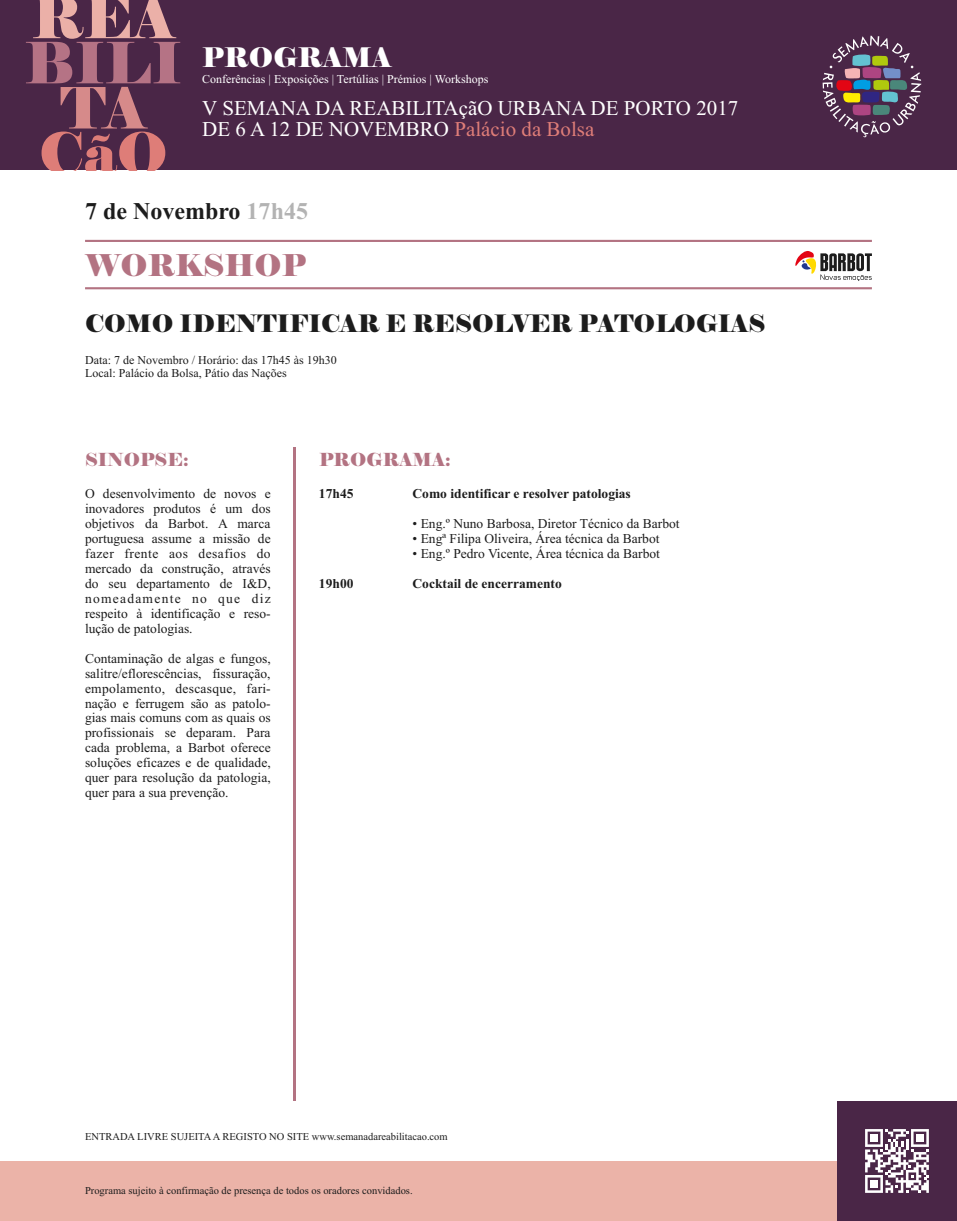
<style>
.page{position:relative;width:957px;height:1221px;background:#fff}
.page>*{position:absolute;margin:0;border:0;box-sizing:border-box;transform-origin:0 0}
.t1{font:56.85px "Elephant";color:#b57385}
.t2{font:56.85px "Elephant";color:#ebb0a8}
.t3{font:56.85px "Elephant";color:#de7d78}
.t4{font:56.85px "Elephant";color:#d68a8a}
.t5{font:30px "Elephant";color:#b37382}
.t6{font:27px "Elephant";color:#fff}
.t7{font:24px "Elephant";color:#1c1c1c}
.t8{font:700 24px "Times New Roman";color:#1c1c1c}
.t9{font:21px/21px "Times New Roman";color:#fff}
.t10{font:18px "Elephant";color:#b37382}
.t11{font:13.5px/15px "Times New Roman";color:#1c1c1c;text-align:justify}
.t12{font:700 13.5px "Times New Roman";color:#1c1c1c}
.t13{font:12px/13.4px "Times New Roman";color:#1c1c1c}
.t14{font:12px "Times New Roman";color:#fff}
.t15{font:10.5px "Times New Roman";color:#1c1c1c}
.s1{color:#de7d78}
.s2{color:#b3b3b3}
</style>
<div class="page">
<div style="left:0;top:0;width:957px;height:170px;background:#4a2647"></div>
<svg style="left:822px;top:36px;width:99px;height:101px"></svg>
<div style="left:0;top:1160px;width:957px;height:60px;background:#ebb3a8"></div>
<div style="left:837px;top:1100px;width:120px;height:120px;background:#4a2647"></div>
<svg style="left:865px;top:1129px;width:64px;height:63px"></svg>
<hr style="left:85px;top:240px;width:787px;height:2px;background:#b37382">
<hr style="left:85px;top:287px;width:787px;height:2px;background:#b37382">
<hr style="left:294px;top:448px;width:2px;height:652px;background:#b37382">
<svg style="left:795px;top:251px;width:77px;height:30px"></svg>
<h1 class="t2" style="left:32px;top:-17px;width:145px">REA</h1>
<h1 class="t1" style="left:25px;top:29px;width:159px">BILI</h1>
<h1 class="t4" style="left:60px;top:74px;width:88px">TA</h1>
<h1 class="t3" style="left:39px;top:119px;width:131px">ÇãO</h1>
<h3 class="t6" style="left:202px;top:41px;width:191px">PROGRAMA</h3>
<p class="t14" style="left:202px;top:75px;width:287px">Conferências | Exposições | Tertúlias | Prémios | Workshops</p>
<h3 class="t9" style="left:202px;top:100px;width:537px">V SEMANA DA REABILITAçãO URBANA DE PORTO 2017<br>DE 6 A 12 DE NOVEMBRO <span class="s1">Palácio da Bolsa</span></h3>
<h3 class="t8" style="left:85px;top:202px;width:224px">7 de Novembro <span class="s2">17h45</span></h3>
<h2 class="t5" style="left:85px;top:247px;width:223px">WORKSHOP</h2>
<h3 class="t7" style="left:85px;top:309px;width:682px">COMO IDENTIFICAR E RESOLVER PATOLOGIAS</h3>
<p class="t13" style="left:85px;top:354px;width:253px">Data: 7 de Novembro / Horário: das 17h45 às 19h30<br>Local: Palácio da Bolsa, Pátio das Nações</p>
<h3 class="t10" style="left:85px;top:448px;width:105px">SINOPSE:</h3>
<p class="t11" style="left:85px;top:487px;width:187px">O desenvolvimento de novos e inovadores produtos é um dos objetivos da Barbot. A marca portuguesa assume a missão de fazer frente aos desafios do mercado da construção, através do seu departamento de I&amp;D, nomeadamente no que diz respeito à identificação e reso&shy;lução de patologias.</p>
<p class="t11" style="left:85px;top:652px;width:187px">Contaminação de algas e fungos, salitre/eflorescências, fissuração, empolamento, descasque, fari&shy;nação e ferrugem são as patolo&shy;gias mais comuns com as quais os profissionais se deparam. Para cada problema, a Barbot oferece soluções eficazes e de qualidade, quer para resolução da patologia, quer para a sua prevenção.</p>
<h3 class="t10" style="left:319px;top:448px;width:133px">PROGRAMA:</h3>
<p class="t12" style="left:319px;top:489px;width:36px">17h45</p>
<p class="t12" style="left:412px;top:489px;width:220px">Como identificar e resolver patologias</p>
<p class="t11" style="left:412px;top:517px;width:268px">• Eng.º Nuno Barbosa, Diretor Técnico da Barbot</p>
<p class="t11" style="left:412px;top:532px;width:248px">• Engª Filipa Oliveira, Área técnica da Barbot</p>
<p class="t11" style="left:412px;top:547px;width:249px">• Eng.º Pedro Vicente, Área técnica da Barbot</p>
<p class="t12" style="left:319px;top:578px;width:36px">19h00</p>
<p class="t12" style="left:412px;top:578px;width:151px">Cocktail de encerramento</p>
<p class="t15" style="left:85px;top:1132px;width:364px">ENTRADA LIVRE SUJEITAA REGISTO NO SITE www.semanadareabilitacao.com</p>
<p class="t15" style="left:85px;top:1186px;width:329px">Programa sujeito à confirmação de presença de todos os oradores convidados.</p>
</div>
